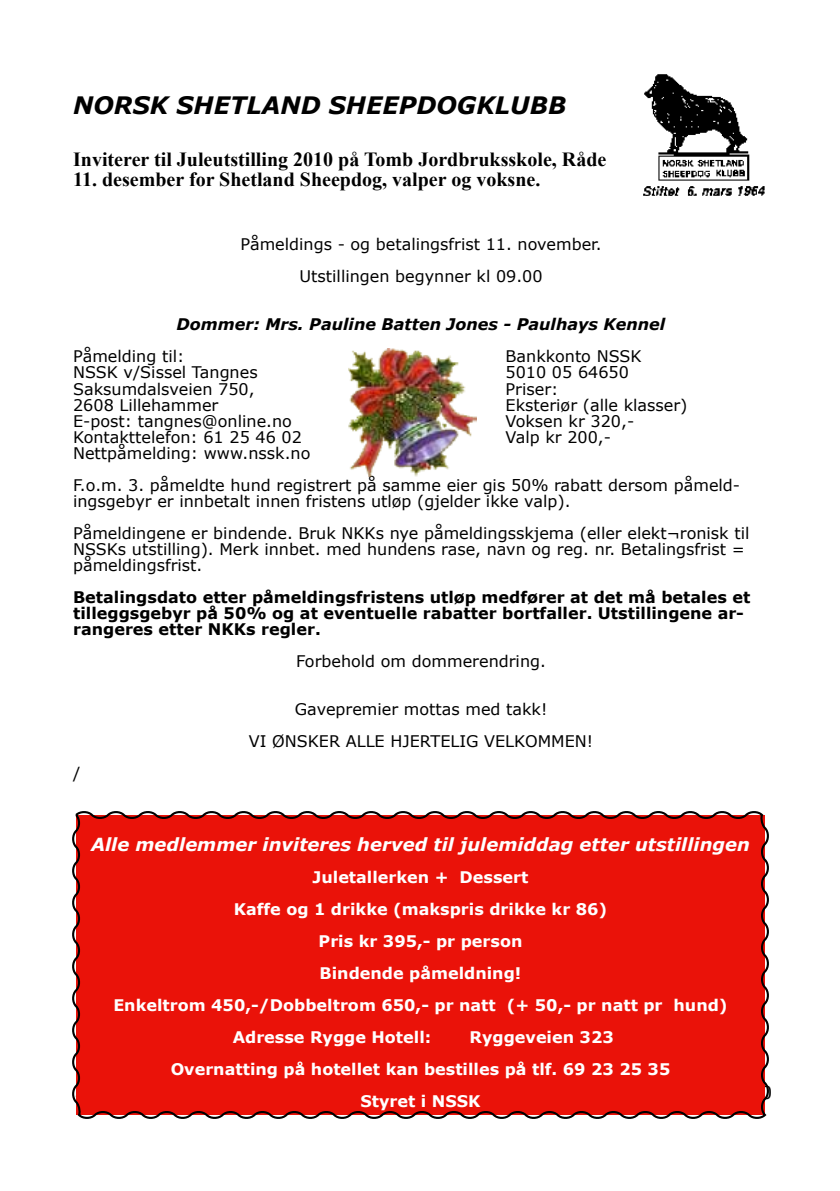
<style>
.page{position:relative;width:840px;height:1191px;background:#fff}
.page>*{position:absolute;margin:0;border:0;box-sizing:border-box;transform-origin:0 0}
.t1{font:italic 700 24px "Verdana";color:#000}
.t2{font:700 20px "Times New Roman";color:#000}
.t3{font:italic 700 18px "Verdana";color:#fff}
.t4{font:16px/32px "Verdana";color:#000}
.t5{font:700 16px "Verdana";color:#fff}
.t6{font:700 16px/16px "Verdana";color:#000}
.t7{font:italic 700 16px "Verdana";color:#000}
</style>
<div class="page">
<img style="left:643px;top:74px;width:122px;height:122px">
<div style="left:72px;top:811px;width:697px;height:308px;background:#ea1209"></div>
<img style="left:348px;top:348px;width:128px;height:129px">
<h1 class="t1" style="left:73px;top:90px;width:494px">NORSK SHETLAND SHEEPDOGKLUBB</h1>
<p class="t2" style="left:73px;top:146px;width:534px">Inviterer til Juleutstilling 2010 på Tomb Jordbruksskole, Råde</p>
<p class="t2" style="left:73px;top:166px;width:468px">11. desember for Shetland Sheepdog, valper og voksne.</p>
<p class="t4" style="left:240px;top:228px;width:362px;text-align:center">Påmeldings - og betalingsfrist 11. november.<br>Utstillingen begynner kl 09.00</p>
<p class="t7" style="left:176px;top:314px;width:490px">Dommer: Mrs. Pauline Batten Jones - Paulhays Kennel</p>
<p class="t4" style="left:73px;top:340px;width:113px">Påmelding til:</p>
<p class="t4" style="left:505px;top:340px;width:137px">Bankkonto NSSK</p>
<p class="t4" style="left:73px;top:356px;width:186px">NSSK v/Sissel Tangnes</p>
<p class="t4" style="left:505px;top:356px;width:125px">5010 05 64650</p>
<p class="t4" style="left:73px;top:372px;width:183px">Saksumdalsveien 750,</p>
<p class="t4" style="left:505px;top:372px;width:54px">Priser:</p>
<p class="t4" style="left:73px;top:388px;width:147px">2608 Lillehammer</p>
<p class="t4" style="left:505px;top:388px;width:183px">Eksteriør (alle klasser)</p>
<p class="t4" style="left:73px;top:404px;width:220px">E-post: tangnes@online.no</p>
<p class="t4" style="left:505px;top:404px;width:130px">Voksen kr 320,-</p>
<p class="t4" style="left:73px;top:420px;width:230px">Kontakttelefon: 61 25 46 02</p>
<p class="t4" style="left:505px;top:420px;width:107px">Valp kr 200,-</p>
<p class="t4" style="left:73px;top:436px;width:668px">Nettpåmelding: www.nssk.no<br>F.o.m. 3. påmeldte hund registrert på samme eier gis 50% rabatt dersom påmeld-</p>
<p class="t4" style="left:73px;top:484px;width:677px">ingsgebyr er innbetalt innen fristens utløp (gjelder ikke valp).<br>Påmeldingene er bindende. Bruk NKKs nye påmeldingsskjema (eller elekt¬ronisk til</p>
<p class="t4" style="left:73px;top:540px;width:672px;line-height:16px">NSSKs utstilling). Merk innbet. med hundens rase, navn og reg. nr. Betalingsfrist = påmeldingsfrist.</p>
<p class="t6" style="left:73px;top:588px;width:678px">Betalingsdato etter påmeldingsfristens utløp medfører at det må betales et tilleggsgebyr på 50% og at eventuelle rabatter bortfaller. Utstillingene ar&shy;rangeres etter NKKs regler.</p>
<p class="t4" style="left:296px;top:644px;width:251px">Forbehold om dommerendring.</p>
<p class="t4" style="left:249px;top:692px;width:345px;text-align:center">Gavepremier mottas med takk!<br>VI ØNSKER ALLE HJERTELIG VELKOMMEN!</p>
<p class="t4" style="left:73px;top:756px;width:9px">/</p>
<p class="t3" style="left:91px;top:832px;width:660px">Alle medlemmer inviteres herved til julemiddag etter utstillingen</p>
<p class="t5" style="left:312px;top:866px;width:217px">Juletallerken + Dessert</p>
<p class="t5" style="left:233px;top:898px;width:375px">Kaffe og 1 drikke (makspris drikke kr 86)</p>
<p class="t5" style="left:318px;top:930px;width:205px">Pris kr 395,- pr person</p>
<p class="t5" style="left:319px;top:962px;width:203px">Bindende påmeldning!</p>
<p class="t5" style="left:113px;top:994px;width:615px">Enkeltrom 450,-/Dobbeltrom 650,- pr natt (+ 50,- pr natt pr hund)</p>
<p class="t5" style="left:232px;top:1026px;width:200px">Adresse Rygge Hotell:</p>
<p class="t5" style="left:469px;top:1026px;width:146px">Ryggeveien 323</p>
<p class="t5" style="left:170px;top:1058px;width:501px">Overnatting på hotellet kan bestilles på tlf. 69 23 25 35</p>
<p class="t5" style="left:360px;top:1090px;width:121px">Styret i NSSK</p>
</div>
